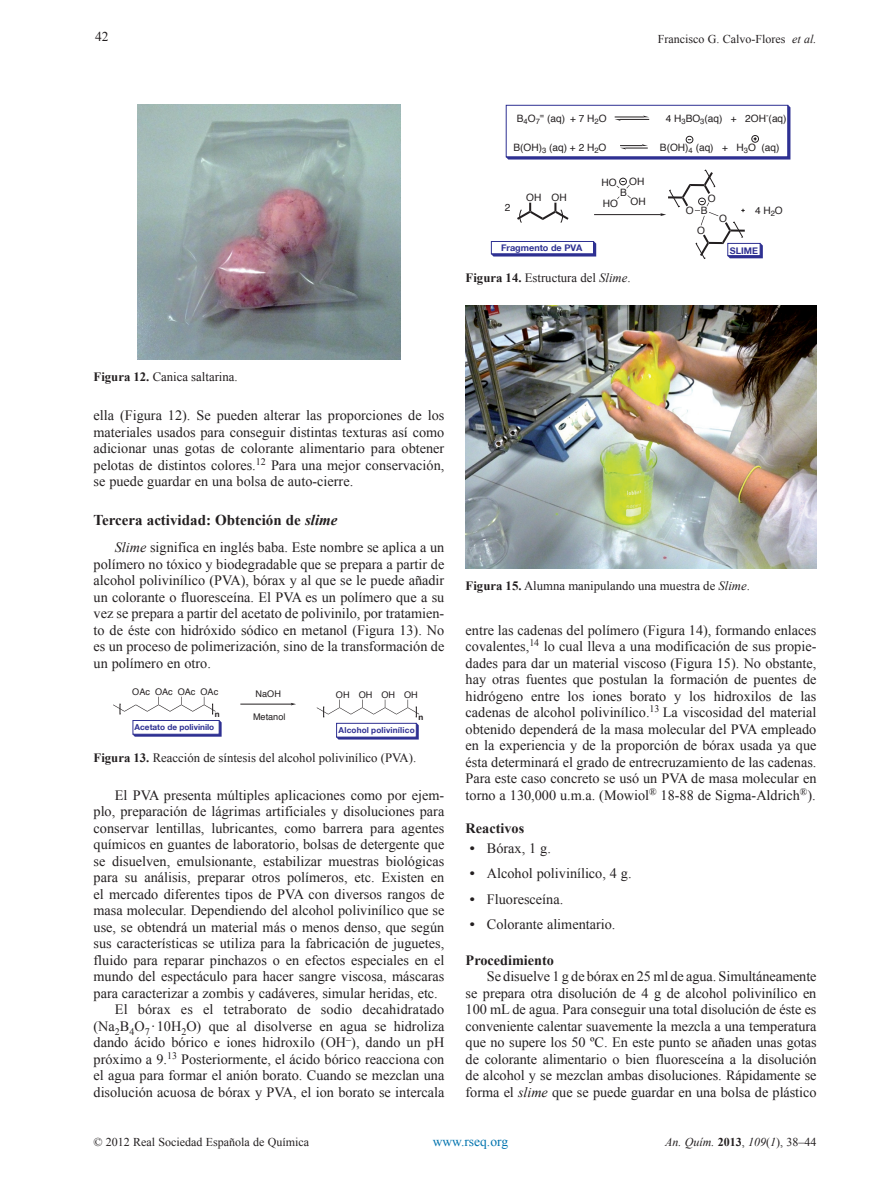
<style>
.page{position:relative;width:893px;height:1191px;background:#fff}
.page>*{position:absolute;margin:0;border:0;box-sizing:border-box;transform-origin:0 0}
.t1{font:700 15px "Times New Roman";color:#231f20}
.t2{font:14.25px/16.5px "Times New Roman";color:#231f20;text-align:justify}
.t3{font:700 14.25px "Times New Roman";color:#231f20}
.t4{font:13.5px "Times New Roman";color:#0073ae}
.t5{font:13.5px "Times New Roman";color:#231f20}
.t6{font:12.75px "Times New Roman";color:#231f20}
.t7{font:12px "Times New Roman";color:#231f20}
.t8{font:italic 12px "Times New Roman";color:#231f20}
.t9{font:10.05px/20.5px "Helvetica";color:#231f20}
.t10{font:9.15px "Helvetica";color:#231f20}
.t11{font:700 9.15px "Helvetica 75";color:#2e3092}
.t12{font:700 8.25px "Helvetica 75";letter-spacing:.015em;color:#2e3092}
.t13{font:700 8.25px "Helvetica 75";color:#231f20}
.s1{font-style:italic}
.s2{font-weight:700}
.s3{font-weight:700;font-style:normal}
.s4{font-style:normal}
</style>
<div class="page">
<hr style="left:240px;top:704px;width:51px;height:1px;background:#231f20">
<svg style="left:113px;top:696px;width:103px;height:18px"></svg>
<svg style="left:133px;top:720px;width:89px;height:16px"></svg>
<div style="left:133px;top:720px;width:86px;height:14px;border:1px solid #2e3092"></div>
<svg style="left:317px;top:699px;width:102px;height:18px"></svg>
<svg style="left:336px;top:723px;width:83px;height:16px"></svg>
<div style="left:336px;top:723px;width:81px;height:14px;border:1px solid #2e3092"></div>
<img style="left:137px;top:104px;width:264px;height:255px">
<hr style="left:594px;top:214px;width:67px;height:1px;background:#231f20">
<svg style="left:617px;top:178px;width:13px;height:10px"></svg>
<svg style="left:517px;top:203px;width:51px;height:20px"></svg>
<svg style="left:491px;top:241px;width:105px;height:15px"></svg>
<div style="left:491px;top:241px;width:103px;height:13px;border:1px solid #2e3092"></div>
<svg style="left:660px;top:169px;width:103px;height:90px"></svg>
<div style="left:727px;top:243px;width:33px;height:13px;border:1px solid #2e3092"></div>
<svg style="left:506px;top:105px;width:284px;height:54px"></svg>
<img style="left:466px;top:305px;width:350px;height:263px">
<p class="t5" style="left:95px;top:32px;width:15px">42</p>
<p class="t7" style="left:658px;top:34px;width:160px">Francisco G. Calvo-Flores <span class="s1">et al.</span></p>
<p class="t9" style="left:517px;top:109px;width:91px">B<sub>4</sub>O<sub>7</sub><sup>=</sup> (aq) + 7 H<sub>2</sub>O</p>
<p class="t9" style="left:666px;top:109px;width:122px">4 H<sub>3</sub>BO<sub>3</sub>(aq) + 2OH<sup>-</sup>(aq)</p>
<p class="t9" style="left:513px;top:139px;width:95px">B(OH)<sub>3</sub> (aq) + 2 H<sub>2</sub>O</p>
<p class="t9" style="left:660px;top:139px;width:121px">B(OH)<sub>4</sub> (aq) + H<sub>3</sub>O (aq)</p>
<p class="t9" style="left:505px;top:198px;width:7px">2</p>
<p class="t9" style="left:526px;top:188px;width:42px">OH OH</p>
<p class="t11" style="left:501px;top:244px;width:83px">Fragmento de PVA</p>
<p class="t9" style="left:601px;top:173px;width:46px">HO OH<br>HO OH</p>
<p class="t9" style="left:620px;top:183px;width:8px">B</p>
<p class="t6" style="left:466px;top:273px;width:167px"><span class="s2">Figura 14.</span> Estructura del <span class="s1">Slime</span>.</p>
<p class="t9" style="left:686px;top:201px;width:9px">O</p>
<p class="t9" style="left:708px;top:189px;width:9px">O</p>
<p class="t9" style="left:701px;top:201px;width:8px">B</p>
<p class="t9" style="left:719px;top:209px;width:9px">O</p>
<p class="t9" style="left:697px;top:221px;width:9px">O</p>
<p class="t9" style="left:755px;top:201px;width:29px">4 H<sub>2</sub>O</p>
<p class="t11" style="left:730px;top:247px;width:30px">SLIME</p>
<p class="t6" style="left:94px;top:372px;width:146px"><span class="s2">Figura 12.</span> Canica saltarina.</p>
<p class="t2" style="left:94px;top:408px;width:352px">ella (Figura 12). Se pueden alterar las proporciones de los materiales usados para conseguir distintas texturas así como adicionar unas gotas de colorante alimentario para obtener pelotas de distintos colores.<sup>12</sup> Para una mejor conservación, se puede guardar en una bolsa de auto-cierre.</p>
<p class="t1" style="left:94px;top:515px;width:246px">Tercera actividad: Obtención de <span class="s1">slime</span></p>
<p class="t2" style="left:94px;top:540px;width:352px;text-indent:21px"><span class="s1">Slime</span> significa en inglés baba. Este nombre se aplica a un polímero no tóxico y biodegradable que se prepara a partir de alcohol polivinílico (PVA), bórax y al que se le puede añadir un colorante o fluoresceína. El PVA es un polímero que a su vez se prepara a partir del acetato de polivinilo, por tratamien&shy;to de éste con hidróxido sódico en metanol (Figura 13). No es un proceso de polimerización, sino de la transformación de un polímero en otro.</p>
<p class="t10" style="left:132px;top:688px;width:87px">OAc OAc OAc OAc</p>
<p class="t13" style="left:215px;top:710px;width:6px">n</p>
<p class="t12" style="left:135px;top:724px;width:81px">Acetato de polivinilo</p>
<p class="t10" style="left:256px;top:690px;width:27px">NaOH</p>
<p class="t10" style="left:253px;top:713px;width:34px">Metanol</p>
<p class="t10" style="left:336px;top:691px;width:83px">OH OH OH OH</p>
<p class="t13" style="left:418px;top:713px;width:6px">n</p>
<p class="t12" style="left:339px;top:727px;width:78px">Alcohol polivinílico</p>
<p class="t6" style="left:94px;top:753px;width:324px"><span class="s2">Figura 13.</span> Reacción de síntesis del alcohol polivinílico (PVA).</p>
<p class="t2" style="left:115px;top:788px;width:331px">El PVA presenta múltiples aplicaciones como por ejem-</p>
<p class="t2" style="left:94px;top:804px;width:352px">plo, preparación de lágrimas artificiales y disoluciones para</p>
<p class="t2" style="left:94px;top:821px;width:352px">conservar lentillas, lubricantes, como barrera para agentes</p>
<p class="t2" style="left:94px;top:837px;width:352px">químicos en guantes de laboratorio, bolsas de detergente que</p>
<p class="t2" style="left:94px;top:854px;width:352px">se disuelven, emulsionante, estabilizar muestras biológicas</p>
<p class="t2" style="left:94px;top:870px;width:352px">para su análisis, preparar otros polímeros, etc. Existen en</p>
<p class="t2" style="left:94px;top:887px;width:352px">el mercado diferentes tipos de PVA con diversos rangos de</p>
<p class="t2" style="left:94px;top:903px;width:352px">masa molecular. Dependiendo del alcohol polivinílico que se</p>
<p class="t2" style="left:94px;top:920px;width:352px">use, se obtendrá un material más o menos denso, que según</p>
<p class="t2" style="left:94px;top:936px;width:352px">sus características se utiliza para la fabricación de juguetes,</p>
<p class="t2" style="left:94px;top:953px;width:352px">fluido para reparar pinchazos o en efectos especiales en el</p>
<p class="t2" style="left:94px;top:969px;width:352px">mundo del espectáculo para hacer sangre viscosa, máscaras</p>
<p class="t2" style="left:94px;top:986px;width:346px">para caracterizar a zombis y cadáveres, simular heridas, etc.</p>
<p class="t2" style="left:115px;top:1002px;width:331px">El bórax es el tetraborato de sodio decahidratado</p>
<p class="t2" style="left:94px;top:1019px;width:352px">(Na<sub>2</sub>B<sub>4</sub>O<sub>7</sub> · 10H<sub>2</sub>O) que al disolverse en agua se hidroliza</p>
<p class="t2" style="left:94px;top:1035px;width:352px">dando ácido bórico e iones hidroxilo (OH<sup>–</sup>), dando un pH</p>
<p class="t2" style="left:94px;top:1052px;width:352px">próximo a 9.<sup>13</sup> Posteriormente, el ácido bórico reacciona con</p>
<p class="t2" style="left:94px;top:1068px;width:352px">el agua para formar el anión borato. Cuando se mezclan una</p>
<p class="t2" style="left:94px;top:1085px;width:352px">disolución acuosa de bórax y PVA, el ion borato se intercala</p>
<p class="t6" style="left:466px;top:581px;width:286px"><span class="s2">Figura 15.</span> Alumna manipulando una muestra de <span class="s1">Slime</span>.</p>
<p class="t2" style="left:466px;top:623px;width:352px">entre las cadenas del polímero (Figura 14), formando enlaces covalentes,<sup>14</sup> lo cual lleva a una modificación de sus propie&shy;dades para dar un material viscoso (Figura 15). No obstante, hay otras fuentes que postulan la formación de puentes de hidrógeno entre los iones borato y los hidroxilos de las cadenas de alcohol polivinílico.<sup>13</sup> La viscosidad del material obtenido dependerá de la masa molecular del PVA empleado en la experiencia y de la proporción de bórax usada ya que ésta determinará el grado de entrecruzamiento de las cadenas.<br>Para este caso concreto se usó un PVA de masa molecular en torno a 130,000 u.m.a. (Mowiol<sup>®</sup> 18-88 de Sigma-Aldrich<sup>®</sup>).</p>
<p class="t3" style="left:466px;top:823px;width:60px">Reactivos</p>
<p class="t2" style="left:470px;top:841px;width:83px"><span class="s2">•</span> Bórax, 1 g.</p>
<p class="t2" style="left:470px;top:866px;width:163px"><span class="s2">•</span> Alcohol polivinílico, 4 g.</p>
<p class="t2" style="left:470px;top:892px;width:95px"><span class="s2">•</span> Fluoresceína.</p>
<p class="t2" style="left:470px;top:917px;width:147px"><span class="s2">•</span> Colorante alimentario.</p>
<p class="t3" style="left:466px;top:955px;width:90px">Procedimiento</p>
<p class="t2" style="left:466px;top:969px;width:352px;text-indent:21px">Se disuelve 1 g de bórax en 25 ml de agua. Simultáneamente se prepara otra disolución de 4 g de alcohol polivinílico en 100 mL de agua. Para conseguir una total disolución de éste es conveniente calentar suavemente la mezcla a una temperatura que no supere los 50 ºC. En este punto se añaden unas gotas de colorante alimentario o bien fluoresceína a la disolución de alcohol y se mezclan ambas disoluciones. Rápidamente se forma el <span class="s1">slime</span> que se puede guardar en una bolsa de plástico</p>
<p class="t7" style="left:94px;top:1138px;width:217px">© 2012 Real Sociedad Española de Química</p>
<p class="t4" style="left:433px;top:1137px;width:77px">www.rseq.org</p>
<p class="t8" style="left:665px;top:1138px;width:153px">An. Quím. <span class="s3">2013</span><span class="s4">,</span> 109<span class="s4">(</span>1<span class="s4">), 38–44</span></p>
</div>
